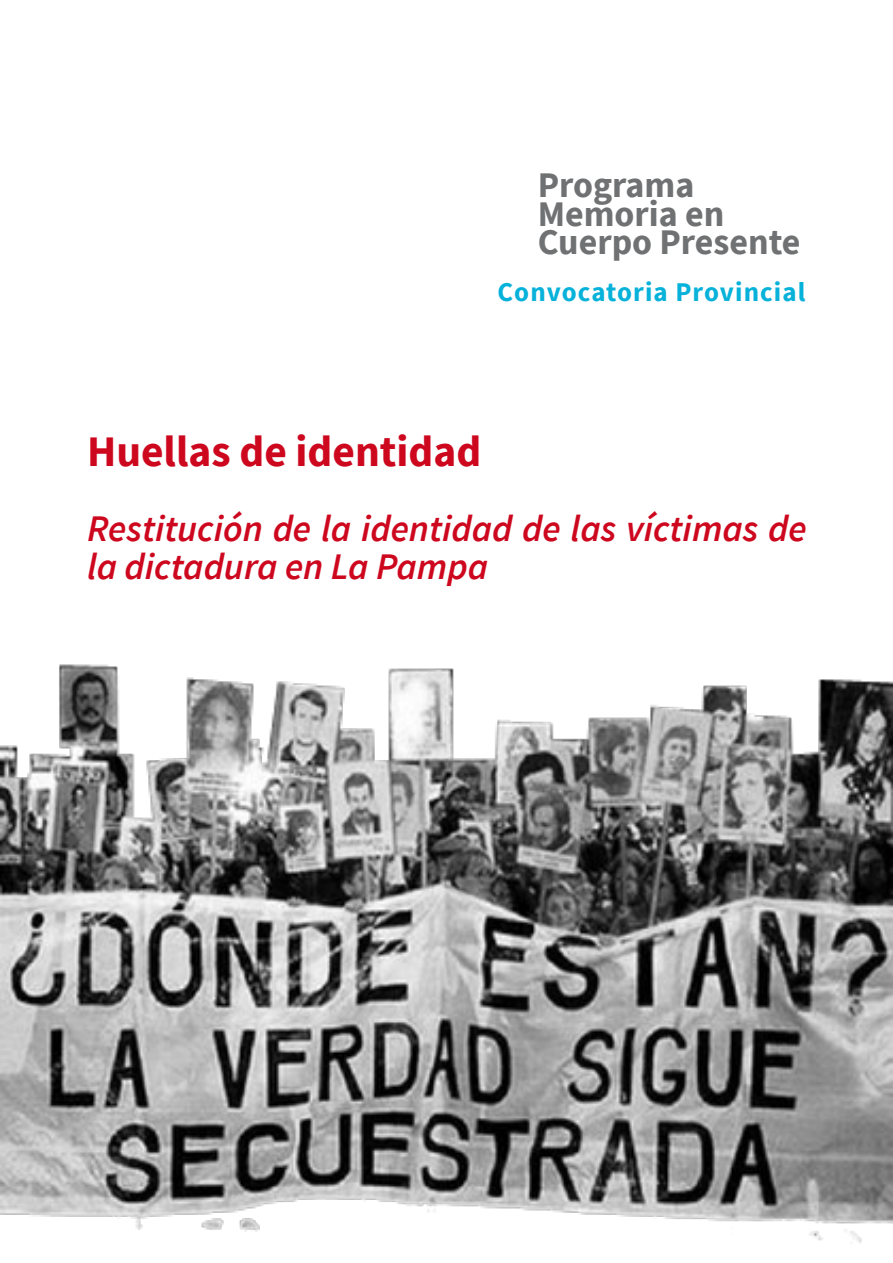
<style>
.page{position:relative;width:893px;height:1263px;background:#fff}
.page>*{position:absolute;margin:0;border:0;box-sizing:border-box;transform-origin:0 0}
.t1{font:700 43.5px "Source Sans Pro";color:#cd071e}
.t2{font:italic 600 37.5px/37.5px "Source Sans Pro";color:#cd071e}
.t3{font:700 36px/28.5px "Source Sans Pro";color:#707172}
.t4{font:700 27px "Source Sans Pro";letter-spacing:.04em;color:#06b1da}
</style>
<div class="page">
<img style="left:0;top:664px;width:893px;height:579px">
<p class="t3" style="left:538px;top:170px;width:264px">Programa<br>Memoria en<br>Cuerpo Presente</p>
<p class="t4" style="left:497px;top:274px;width:309px">Convocatoria Provincial</p>
<p class="t1" style="left:87px;top:422px;width:396px">Huellas de identidad</p>
<p class="t2" style="left:87px;top:509px;width:721px">Restitución de la identidad de las víctimas de la dictadura en La Pampa</p>
</div>
